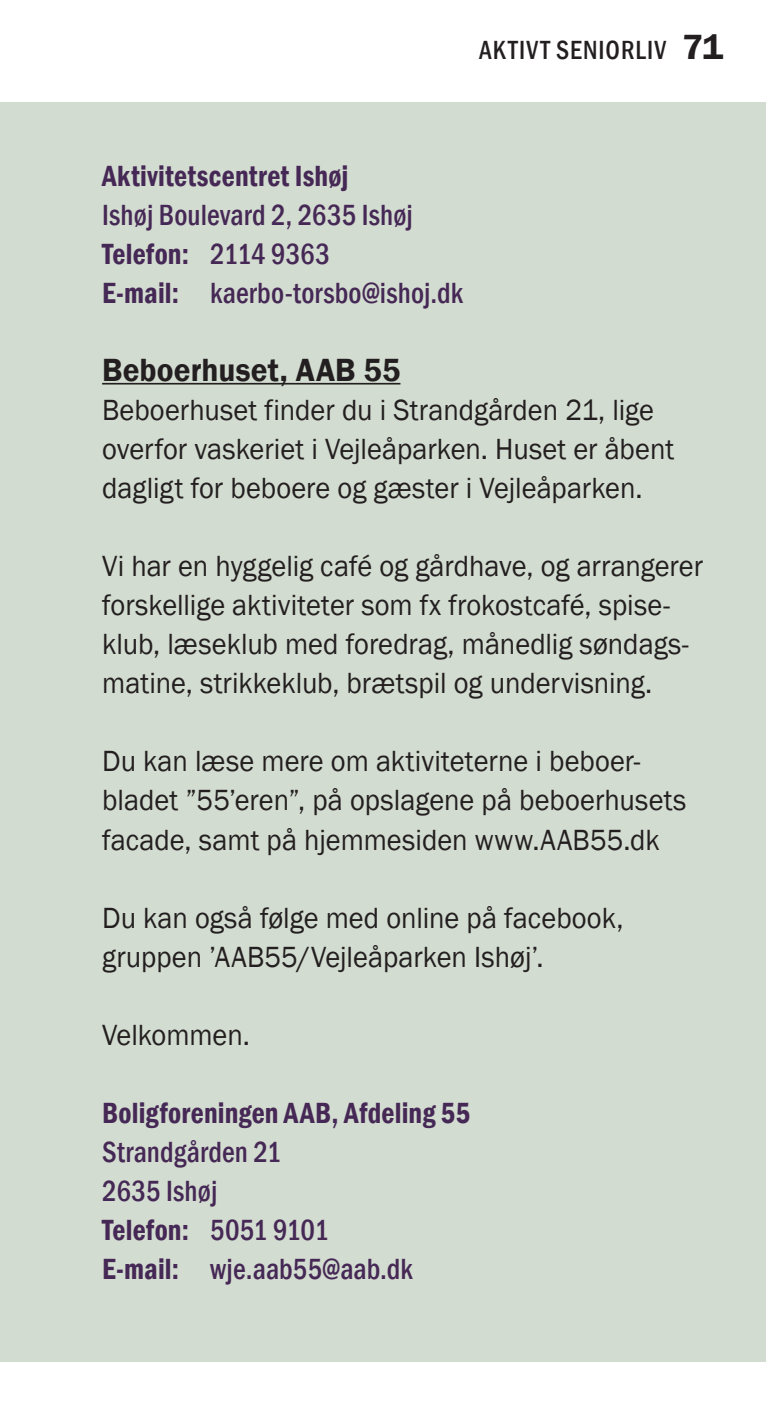
<style>
.page{position:relative;width:766px;height:1404px;background:#fff}
.page>*{position:absolute;margin:0;border:0;box-sizing:border-box;transform-origin:0 0}
.t1{font:600 33px "Franklin Gothic";letter-spacing:.005em;color:#231f20;scale:.95 1}
.t2{font:30px/39px "Franklin Gothic";color:#231f20;scale:.95 1}
.t3{font:500 condensed 30px/39px "Franklin Gothic";letter-spacing:.005em;color:#452855;scale:.95 1}
.t4{font:600 condensed 30px "Franklin Gothic";letter-spacing:.01em;color:#452855;scale:.95 1}
.t5{font:500 condensed 27px "Franklin Gothic";letter-spacing:.045em;color:#231f20;scale:.95 1}
.s1{font-weight:600;font-stretch:normal;font-size:36px}
.s2{font-weight:600}
</style>
<div class="page">
<div style="left:0;top:102px;width:765px;height:1259px;background:#d3dcd0"></div>
<hr style="left:102px;top:383px;width:298px;height:1px;background:#231f20">
<p class="t5" style="left:479px;top:33px;width:258px">AKTIVT SENIORLIV <span class="s1">71</span></p>
<p class="t4" style="left:102px;top:156px;width:261px">Aktivitetscentret Ishøj</p>
<p class="t3" style="left:102px;top:195px;width:381px">Ishøj Boulevard 2, 2635 Ishøj<br><span class="s2">Telefon:</span> 2114 9363<br><span class="s2">E-mail:</span> kaerbo-torsbo@ishoj.dk</p>
<p class="t1" style="left:102px;top:350px;width:315px">Beboerhuset, AAB 55</p>
<p class="t2" style="left:102px;top:391px;width:603px">Beboerhuset finder du i Strandgården 21, lige overfor vaskeriet i Vejleåparken. Huset er åbent dagligt for beboere og gæster i Vejleåparken.</p>
<p class="t2" style="left:102px;top:547px;width:634px">Vi har en hyggelig café og gårdhave, og arrangerer forskellige aktiviteter som fx frokostcafé, spise&shy;klub, læseklub med foredrag, månedlig søndags&shy;matine, strikkeklub, brætspil og undervisning.</p>
<p class="t2" style="left:102px;top:742px;width:616px">Du kan læse mere om aktiviteterne i beboer&shy;bladet ”55’eren”, på opslagene på beboerhusets facade, samt på hjemmesiden www.AAB55.dk</p>
<p class="t2" style="left:102px;top:898px;width:550px">Du kan også følge med online på facebook, gruppen ’AAB55/Vejleåparken Ishøj’.</p>
<p class="t2" style="left:102px;top:1015px;width:157px">Velkommen.</p>
<p class="t4" style="left:102px;top:1092px;width:389px">Boligforeningen AAB, Afdeling 55</p>
<p class="t3" style="left:102px;top:1131px;width:328px">Strandgården 21<br>2635 Ishøj<br><span class="s2">Telefon:</span> 5051 9101<br><span class="s2">E-mail:</span> wje.aab55@aab.dk</p>
</div>
